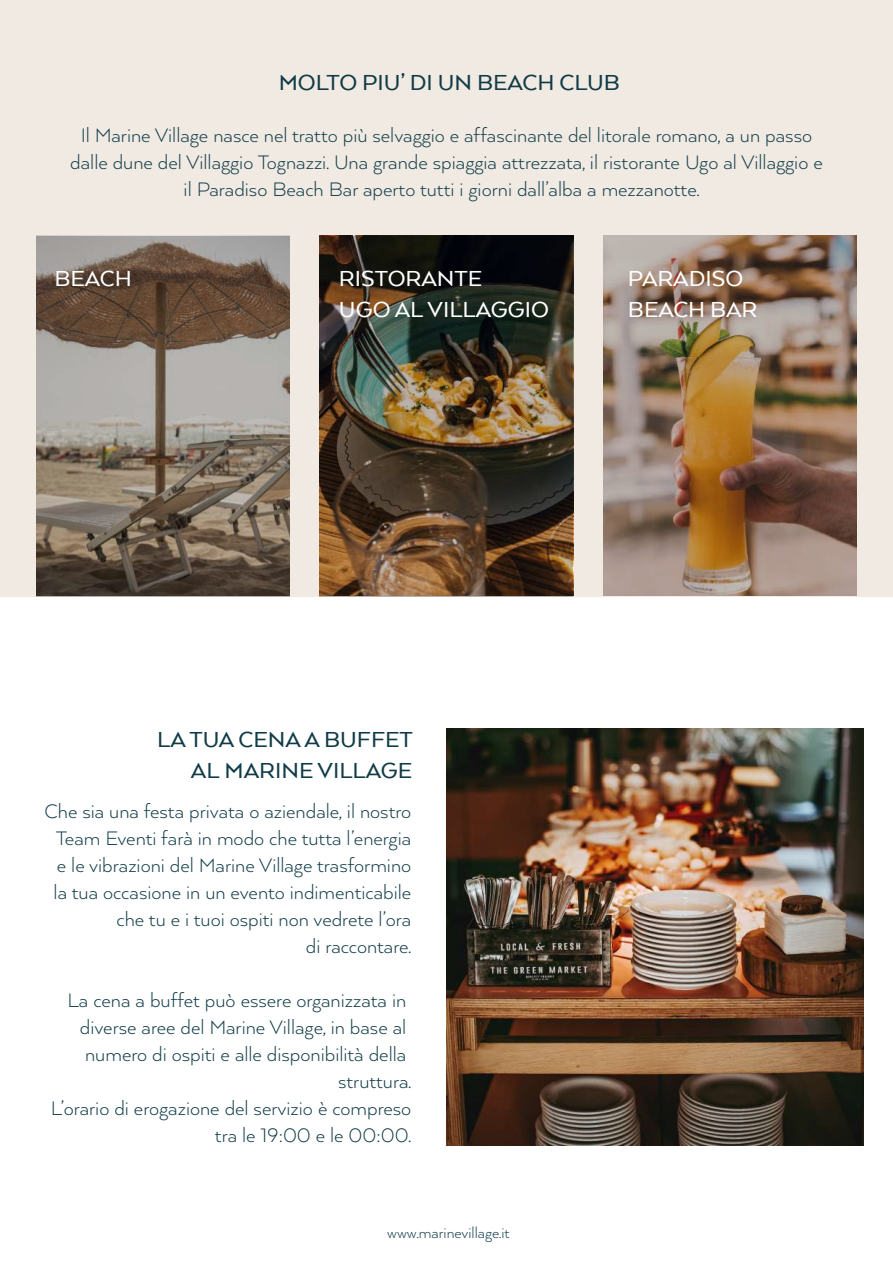
<style>
.page{position:relative;width:893px;height:1263px;background:#fff}
.page>*{position:absolute;margin:0;border:0;box-sizing:border-box;transform-origin:0 0}
.t1{font:500 25.35px/30.5px "Arquitecta W04";color:#103b47;text-align:right}
.t2{font:500 25.35px/30.5px "Arquitecta W04";color:#fff}
.t3{font:300 22.5px/27px "Arquitecta";color:#103b47;text-align:right}
.t4{font:300 17.25px "Arquitecta";color:#103b47}
</style>
<div class="page">
<div style="left:0;top:0;width:893px;height:597px;background:#f0eae3"></div>
<img style="left:446px;top:728px;width:417px;height:417px">
<svg style="left:37px;top:236px;width:253px;height:360px;background:#817468"></svg>
<img style="left:320px;top:236px;width:253px;height:360px">
<img style="left:603px;top:236px;width:253px;height:360px">
<p class="t1" style="left:279px;top:66px;width:343px">MOLTO PIU’ DI UN BEACH CLUB</p>
<p class="t3" style="left:70px;top:121px;width:754px;text-align:center">Il Marine Village nasce nel tratto più selvaggio e affascinante del litorale romano, a un passo dalle dune del Villaggio Tognazzi. Una grande spiaggia attrezzata, il ristorante Ugo al Villaggio e il Paradiso Beach Bar aperto tutti i giorni dall’alba a mezzanotte.</p>
<p class="t2" style="left:54px;top:262px;width:79px">BEACH</p>
<p class="t2" style="left:339px;top:262px;width:212px">RISTORANTE<br>UGO AL VILLAGGIO</p>
<p class="t2" style="left:628px;top:262px;width:131px">PARADISO<br>BEACH BAR</p>
<p class="t1" style="left:157px;top:723px;width:257px">LA TUA CENA A BUFFET<br>AL MARINE VILLAGE</p>
<p class="t3" style="left:44px;top:797px;width:368px">Che sia una festa privata o aziendale, il nostro Team Eventi farà in modo che tutta l’energia e le vibrazioni del Marine Village trasformino la tua occasione in un evento indimenticabile che tu e i tuoi ospiti non vedrete l’ora<br>di raccontare.</p>
<p class="t3" style="left:51px;top:986px;width:362px">La cena a buffet può essere organizzata in diverse aree del Marine Village, in base al numero di ospiti e alle disponibilità della struttura.<br>L’orario di erogazione del servizio è compreso tra le 19:00 e le 00:00.</p>
<p class="t4" style="left:387px;top:1222px;width:124px">www.marinevillage.it</p>
</div>
